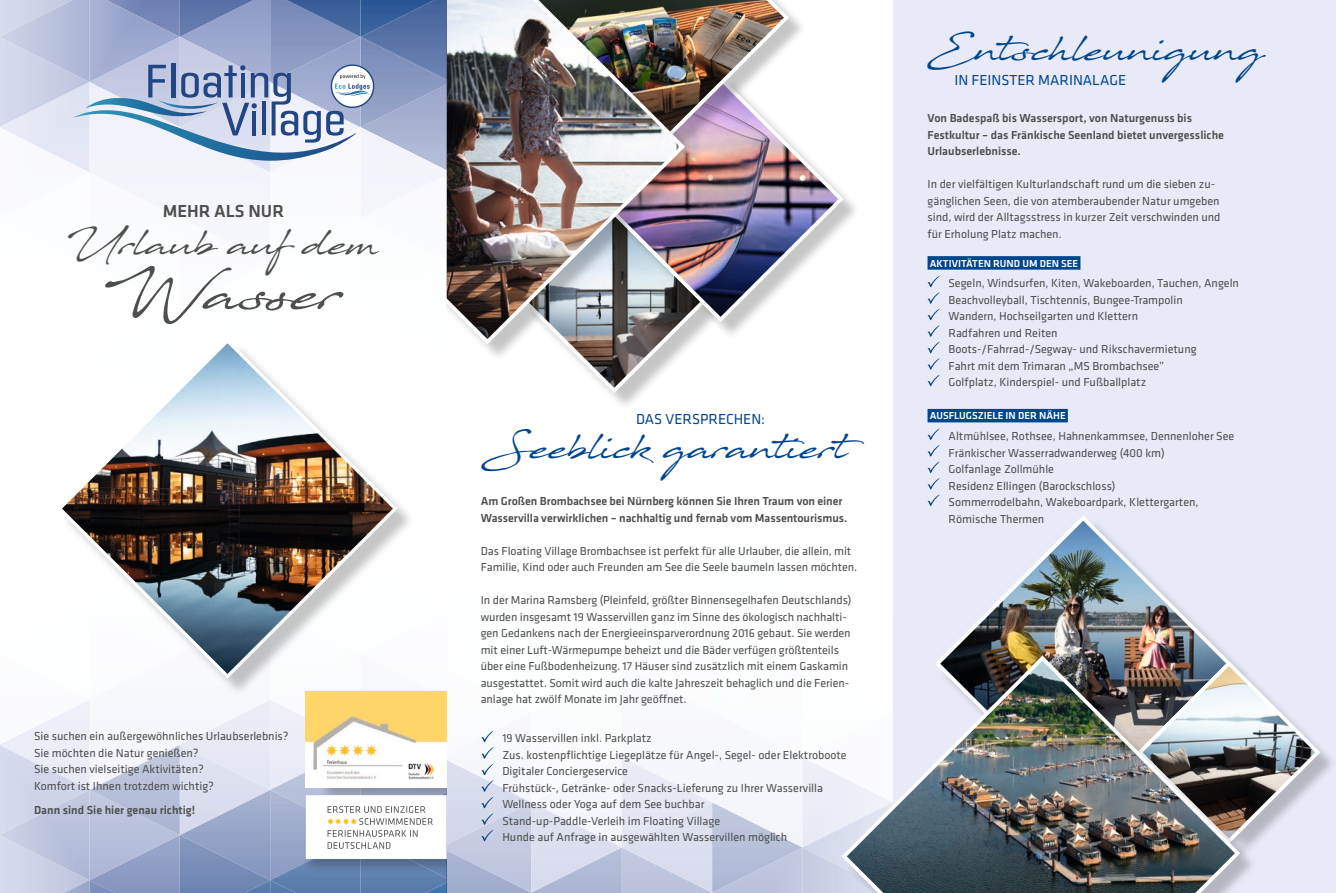
<style>
.page{position:relative;width:1336px;height:893px;background:#fff}
.page>*{position:absolute;margin:0;border:0;box-sizing:border-box;transform-origin:0 0}
.t1{font:54px "Javacom";color:#4e4e4d}
.t2{font:36px "Javacom";color:#01468d}
.t3{font:36px "Javacom";color:#4e4e4d}
.t4{font:500 18px "Klavika Basic";color:#4e4e4d}
.t5{font:15px "Klavika Basic";color:#01468d}
.t6{font:12px/16.5px "Klavika Basic";color:#4e4e4d}
.t7{font:500 12px/16.5px "Klavika Basic";color:#4e4e4d}
.t8{font:500 10.5px "Klavika Basic";color:#fff}
</style>
<div class="page">
<div style="left:893px;top:0;width:442px;height:893px;background:#e8eaf7"></div>
<div style="left:927px;top:256px;width:153px;height:14px;background:#01468d"></div>
<div style="left:927px;top:409px;width:140px;height:13px;background:#01468d"></div>
<svg style="left:927px;top:276px;width:12px;height:110px"></svg>
<svg style="left:927px;top:428px;width:12px;height:78px"></svg>
<img style="left:946px;top:516px;width:280px;height:137px">
<svg style="left:1257px;top:685px;width:65px;height:156px"></svg>
<img style="left:0;top:0;width:856px;height:893px">
<div style="left:844px;top:659px;width:413px;height:234px;background:#151616;opacity:.25"></div>
<img style="left:838px;top:653px;width:404px;height:240px">
<h3 class="t4" style="left:163px;top:199px;width:123px">MEHR ALS NUR</h3>
<h2 class="t3" style="left:68px;top:220px;width:312px">Urlaub auf dem</h2>
<h1 class="t1" style="left:105px;top:257px;width:238px">Wasser</h1>
<p class="t6" style="left:34px;top:728px;width:256px">Sie suchen ein außergewöhnliches Urlaubserlebnis?<br>Sie möchten die Natur genießen?<br>Sie suchen vielseitige Aktivitäten?<br>Komfort ist Ihnen trotzdem wichtig?</p>
<p class="t7" style="left:34px;top:801px;width:163px">Dann sind Sie hier genau richtig!</p>
<p class="t5" style="left:636px;top:409px;width:130px">DAS VERSPRECHEN:</p>
<h2 class="t2" style="left:481px;top:423px;width:388px">Seeblick garantiert</h2>
<p class="t7" style="left:480px;top:493px;width:368px">Am Großen Brombachsee bei Nürnberg können Sie Ihren Traum von einer<br>Wasservilla verwirklichen – nachhaltig und fernab vom Massentourismus.</p>
<p class="t6" style="left:480px;top:542px;width:378px">Das Floating Village Brombachsee ist perfekt für alle Urlauber, die allein, mit<br>Familie, Kind oder auch Freunden am See die Seele baumeln lassen möchten.</p>
<p class="t6" style="left:480px;top:591px;width:372px">In der Marina Ramsberg (Pleinfeld, größter Binnensegelhafen Deutschlands) wurden insgesamt 19 Wasservillen ganz im Sinne des ökologisch nachhalti&shy;gen Gedankens nach der Energieeinsparverordnung 2016 gebaut. Sie werden mit einer Luft-Wärmepumpe beheizt und die Bäder verfügen größtenteils über eine Fußbodenheizung. 17 Häuser sind zusätzlich mit einem Gaskamin ausgestattet. Somit wird auch die kalte Jahreszeit behaglich und die Ferien&shy;anlage hat zwölf Monate im Jahr geöffnet.</p>
<p class="t6" style="left:502px;top:730px;width:346px">19 Wasservillen inkl. Parkplatz<br>Zus. kostenpflichtige Liegeplätze für Angel-, Segel- oder Elektroboote Digitaler Conciergeservice<br>Frühstück-, Getränke- oder Snacks-Lieferung zu Ihrer Wasservilla Wellness oder Yoga auf dem See buchbar<br>Stand-up-Paddle-Verleih im Floating Village<br>Hunde auf Anfrage in ausgewählten Wasservillen möglich</p>
<h2 class="t2" style="left:927px;top:25px;width:338px">Entschleunigung</h2>
<p class="t5" style="left:954px;top:70px;width:173px">IN FEINSTER MARINALAGE</p>
<p class="t7" style="left:927px;top:110px;width:298px">Von Badespaß bis Wassersport, von Naturgenuss bis<br>Festkultur – das Fränkische Seenland bietet unvergessliche<br>Urlaubserlebnisse.</p>
<p class="t6" style="left:927px;top:175px;width:294px">In der vielfältigen Kulturlandschaft rund um die sieben zu&shy;gänglichen Seen, die von atemberaubender Natur umgeben sind, wird der Alltagsstress in kurzer Zeit verschwinden und für Erholung Platz machen.</p>
<p class="t8" style="left:929px;top:256px;width:150px">AKTIVITÄTEN RUND UM DEN SEE</p>
<p class="t6" style="left:948px;top:275px;width:292px">Segeln, Windsurfen, Kiten, Wakeboarden, Tauchen, Angeln Beachvolleyball, Tischtennis, Bungee-Trampolin<br>Wandern, Hochseilgarten und Klettern<br>Radfahren und Reiten<br>Boots-/Fahrrad-/Segway- und Rikschavermietung<br>Fahrt mit dem Trimaran „MS Brombachsee”<br>Golfplatz, Kinderspiel- und Fußballplatz</p>
<p class="t8" style="left:929px;top:409px;width:137px">AUSFLUGSZIELE IN DER NÄHE</p>
<p class="t6" style="left:948px;top:428px;width:287px">Altmühlsee, Rothsee, Hahnenkammsee, Dennenloher See Fränkischer Wasserradwanderweg (400 km)<br>Golfanlage Zollmühle<br>Residenz Ellingen (Barockschloss)<br>Sommerrodelbahn, Wakeboardpark, Klettergarten, Römische Thermen</p>
</div>
